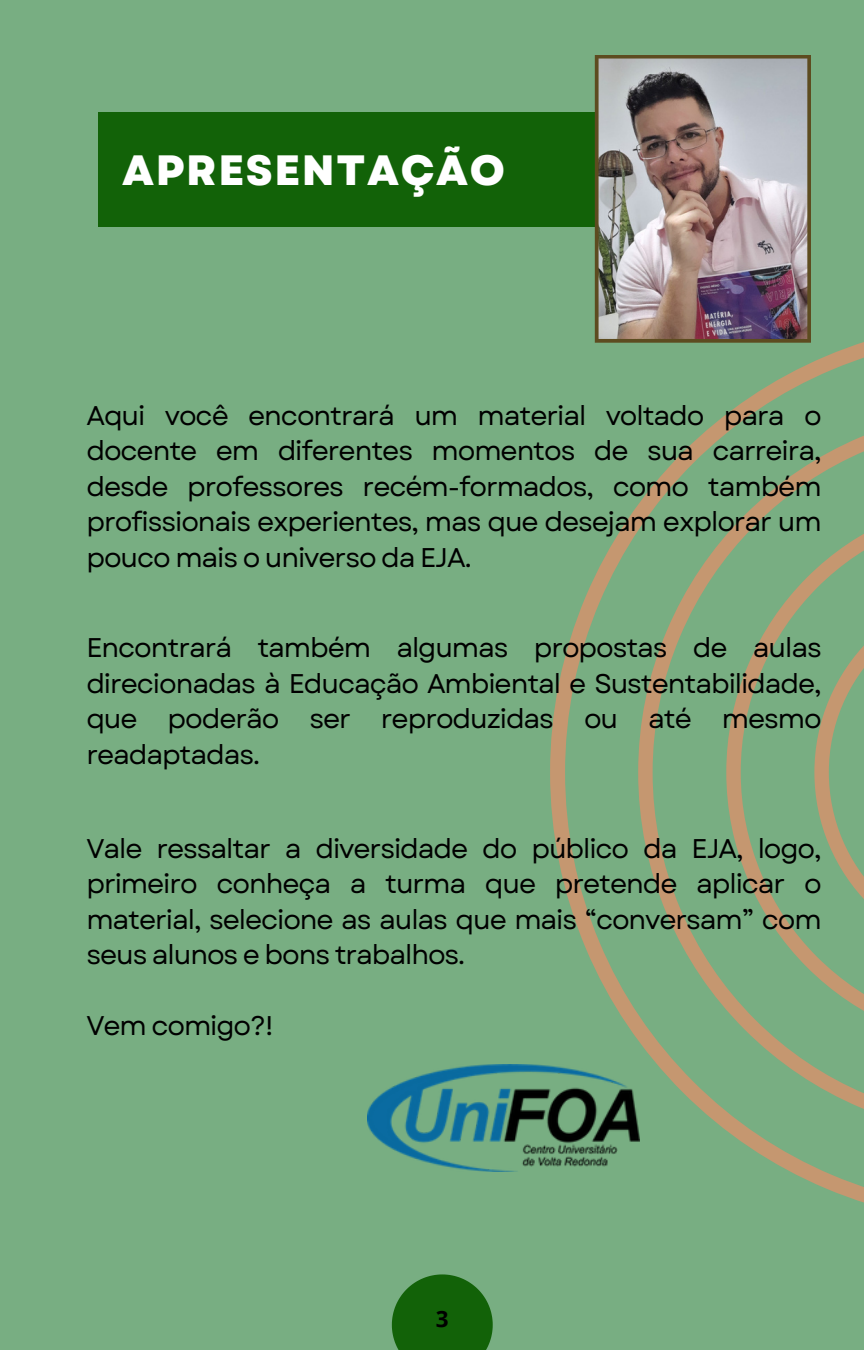
<style>
.page{position:relative;width:864px;height:1350px;background:#78ae82}
.page>*{position:absolute;margin:0;border:0;box-sizing:border-box;transform-origin:0 0}
.t1{font:800 42.3px "Garet";letter-spacing:.04em;color:#fff}
.t2{font:27px/35.6px "Garet";letter-spacing:-.04em;color:#000;text-align:justify}
.t3{font:700 22.5px "Open Sans";color:#000}
</style>
<div class="page">
<div style="left:98px;top:112px;width:505px;height:115px;background:#126208"></div>
<svg style="left:550px;top:320px;width:314px;height:883px"></svg>
<img style="left:595px;top:55px;width:216px;height:288px">
<img style="left:367px;top:1065px;width:272px;height:106px">
<svg style="left:392px;top:1274px;width:101px;height:76px"></svg>
<p class="t1" style="left:122px;top:139px;width:384px">APRESENTAÇÃO</p>
<p class="t2" style="left:86px;top:398px;width:737px">Aqui você encontrará um material voltado para o docente em diferentes momentos de sua carreira, desde professores recém-formados, como também profissionais experientes, mas que desejam explorar um pouco mais o universo da EJA.</p>
<p class="t2" style="left:86px;top:630px;width:737px">Encontrará também algumas propostas de aulas direcionadas à Educação Ambiental e Sustentabilidade, que poderão ser reproduzidas ou até mesmo readaptadas.</p>
<p class="t2" style="left:86px;top:831px;width:737px">Vale ressaltar a diversidade do público da EJA, logo, primeiro conheça a turma que pretende aplicar o material, selecione as aulas que mais “conversam” com seus alunos e bons trabalhos.</p>
<p class="t2" style="left:86px;top:1008px;width:189px">Vem comigo?!</p>
<p class="t3" style="left:436px;top:1303px;width:14px">3</p>
</div>
